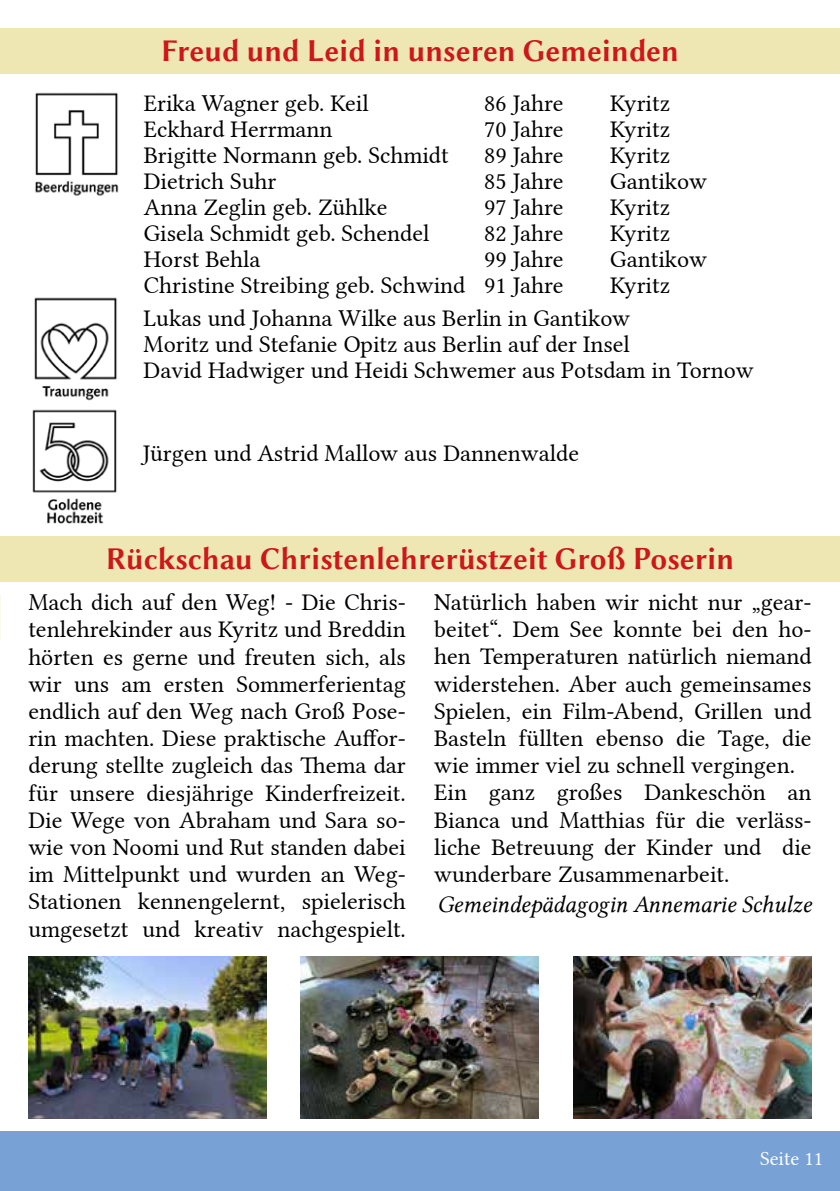
<style>
.page{position:relative;width:840px;height:1191px;background:#fff}
.page>*{position:absolute;margin:0;border:0;box-sizing:border-box;transform-origin:0 0}
.t1{font:32px "Linux Biolinum GB";color:#cd1719;scale:.93 1}
.t2{font:24px/27.2px "Lin Libertine";color:#000}
.t3{font:24px "Lin Libertine I";letter-spacing:-.01em;color:#000}
.t4{font:20px "Lin Libertine";color:#fff}
</style>
<div class="page">
<div style="left:0;top:1131px;width:839px;height:60px;background:#78a1d5"></div>
<img style="left:35px;top:92px;width:84px;height:104px">
<img style="left:34px;top:297px;width:83px;height:104px">
<img style="left:32px;top:409px;width:85px;height:115px">
<div style="left:0;top:28px;width:839px;height:46px;background:#eee7b4"></div>
<div style="left:0;top:536px;width:839px;height:45px;background:#eee7b4"></div>
<img style="left:28px;top:956px;width:238px;height:162px">
<img style="left:300px;top:956px;width:238px;height:162px">
<img style="left:573px;top:956px;width:238px;height:162px">
<h1 class="t1" style="left:161px;top:29px;width:558px">Freud und Leid in unseren Gemeinden</h1>
<p class="t2" style="left:144px;top:87px;width:226px">Erika Wagner geb. Keil</p>
<p class="t2" style="left:484px;top:87px;width:81px">86 Jahre</p>
<p class="t2" style="left:610px;top:87px;width:61px">Kyritz</p>
<p class="t2" style="left:144px;top:113px;width:190px">Eckhard Herrmann</p>
<p class="t2" style="left:484px;top:113px;width:81px">70 Jahre</p>
<p class="t2" style="left:610px;top:113px;width:61px">Kyritz</p>
<p class="t2" style="left:144px;top:139px;width:306px">Brigitte Normann geb. Schmidt</p>
<p class="t2" style="left:484px;top:139px;width:81px">89 Jahre</p>
<p class="t2" style="left:610px;top:139px;width:61px">Kyritz</p>
<p class="t2" style="left:144px;top:165px;width:134px">Dietrich Suhr</p>
<p class="t2" style="left:484px;top:165px;width:81px">85 Jahre</p>
<p class="t2" style="left:610px;top:165px;width:98px">Gantikow</p>
<p class="t2" style="left:144px;top:191px;width:245px">Anna Zeglin geb. Zühlke</p>
<p class="t2" style="left:484px;top:191px;width:81px">97 Jahre</p>
<p class="t2" style="left:610px;top:191px;width:61px">Kyritz</p>
<p class="t2" style="left:144px;top:217px;width:287px">Gisela Schmidt geb. Schendel</p>
<p class="t2" style="left:484px;top:217px;width:81px">82 Jahre</p>
<p class="t2" style="left:610px;top:217px;width:61px">Kyritz</p>
<p class="t2" style="left:144px;top:243px;width:118px">Horst Behla</p>
<p class="t2" style="left:484px;top:243px;width:81px">99 Jahre</p>
<p class="t2" style="left:610px;top:243px;width:98px">Gantikow</p>
<p class="t2" style="left:144px;top:269px;width:421px">Christine Streibing geb. Schwind 91 Jahre</p>
<p class="t2" style="left:143px;top:266px;width:527px;line-height:32.8px;text-indent:466px">Kyritz<br>Lukas und Johanna Wilke aus Berlin in Gantikow</p>
<p class="t2" style="left:143px;top:328px;width:611px;line-height:26px">Moritz und Stefanie Opitz aus Berlin auf der Insel<br>David Hadwiger und Heidi Schwemer aus Potsdam in Tornow</p>
<p class="t2" style="left:142px;top:437px;width:438px">Jürgen und Astrid Mallow aus Dannenwalde</p>
<h1 class="t1" style="left:106px;top:536px;width:677px">Rückschau Christenlehrerüstzeit Groß Poserin</h1>
<p class="t2" style="left:28px;top:586px;width:379px;text-align:justify">Mach dich auf den Weg! - Die Chris&shy;tenlehrekinder aus Kyritz und Breddin hörten es gerne und freuten sich, als wir uns am ersten Sommerferientag endlich auf den Weg nach Groß Pose&shy;rin machten. Diese praktische Auffor&shy;derung stellte zugleich das Thema dar für unsere diesjährige Kinderfreizeit.<br>Die Wege von Abraham und Sara so&shy;wie von Noomi und Rut standen dabei im Mittelpunkt und wurden an Weg-Stationen kennengelernt, spielerisch umgesetzt und kreativ nachgespielt.</p>
<p class="t2" style="left:434px;top:586px;width:379px">Natürlich haben wir nicht nur „gear&shy;beitet“. Dem See konnte bei den ho&shy;hen Temperaturen natürlich niemand widerstehen. Aber auch gemeinsames Spielen, ein Film-Abend, Grillen und Basteln füllten ebenso die Tage, die wie immer viel zu schnell vergingen.<br>Ein ganz großes Dankeschön an Bianca und Matthias für die verläss&shy;liche Betreuung der Kinder und die wunderbare Zusammenarbeit.</p>
<p class="t3" style="left:437px;top:890px;width:375px">Gemeindepädagogin Annemarie Schulze</p>
<p class="t4" style="left:759px;top:1142px;width:64px">Seite 11</p>
</div>
